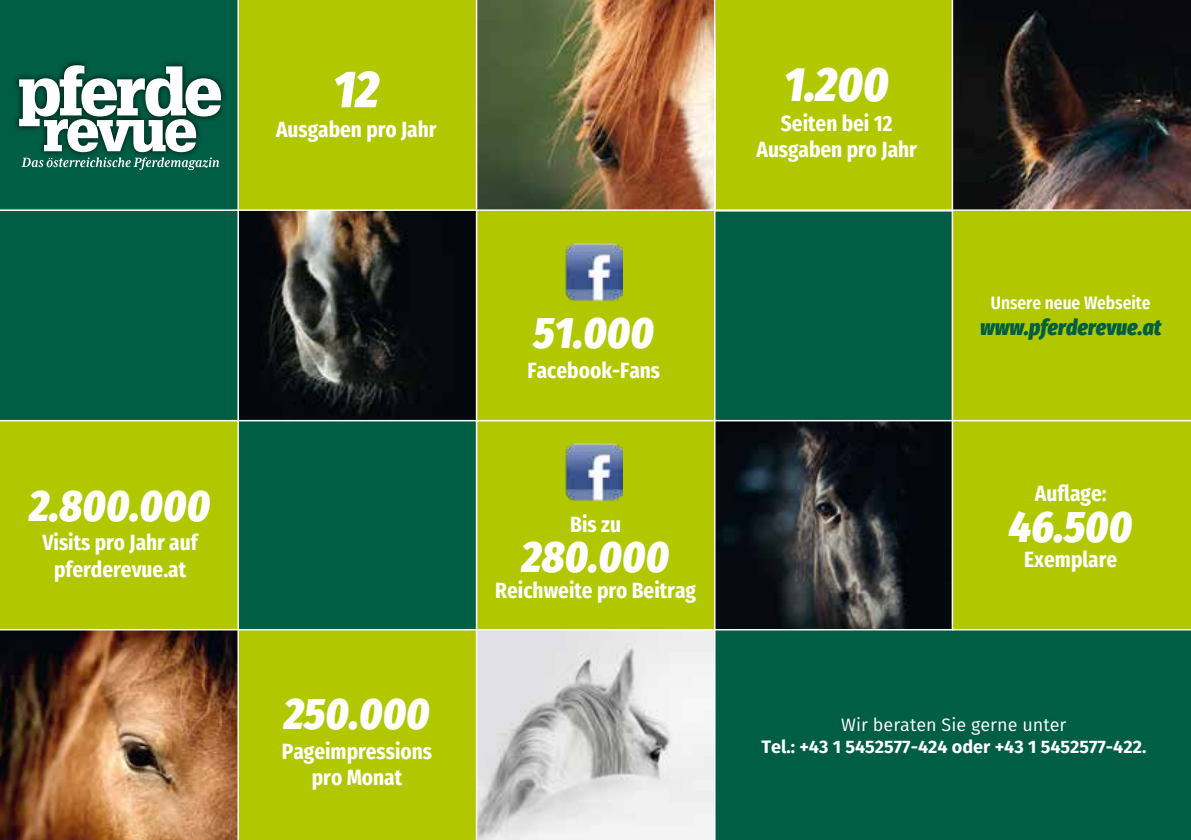
<style>
.page{position:relative;width:1191px;height:840px;background:#fff}
.page>*{position:absolute;margin:0;border:0;box-sizing:border-box;transform-origin:0 0}
.t1{font:italic 800 52px "Fira Sans Condensed";color:#fff}
.t2{font:italic 800 48px "Fira Sans Condensed";color:#fff}
.t3{font:italic 800 44px "Fira Sans Condensed";color:#fff}
.t4{font:700 22px/26.4px "Fira Sans Condensed";color:#fff;text-align:center}
.t5{font:italic 800 22px "Fira Sans Condensed";color:#005e45}
.t6{font:700 18px "Fira Sans";color:#fff}
.t7{font:18px "Fira Sans";color:#fff}
.t8{font:600 18px "Fira Sans Condensed";color:#fff}
</style>
<div class="page">
<div style="left:0;top:0;width:1191px;height:839px;background:#005e45"></div>
<div style="left:0;top:420px;width:238px;height:208px;background:#b1c800"></div>
<div style="left:238px;top:629px;width:238px;height:210px;background:#b1c800"></div>
<div style="left:476px;top:210px;width:238px;height:418px;background:#b1c800"></div>
<div style="left:238px;top:0;width:238px;height:209px;background:#b1c800"></div>
<div style="left:714px;top:0;width:239px;height:211px;background:#b1c800"></div>
<div style="left:952px;top:210px;width:239px;height:419px;background:#b1c800"></div>
<img style="left:239px;top:211px;width:237px;height:208px">
<img style="left:477px;top:0;width:237px;height:209px">
<img style="left:715px;top:421px;width:236px;height:207px">
<img style="left:953px;top:0;width:238px;height:209px">
<img style="left:477px;top:630px;width:237px;height:209px">
<img style="left:0;top:630px;width:237px;height:209px">
<hr style="left:0;top:419px;width:1191px;height:2px;background:#fff">
<hr style="left:237px;top:0;width:2px;height:839px;background:#fff">
<hr style="left:476px;top:0;width:1px;height:839px;background:#fff">
<hr style="left:714px;top:0;width:1px;height:839px;background:#fff">
<hr style="left:0;top:209px;width:1191px;height:2px;background:#fff">
<hr style="left:951px;top:0;width:2px;height:630px;background:#fff">
<img style="left:565px;top:244px;width:57px;height:56px">
<img style="left:565px;top:443px;width:57px;height:56px">
<hr style="left:0;top:628px;width:1191px;height:2px;background:#fff">
<div style="left:12px;top:59px;width:216px;height:74px;background:#000;opacity:.75"></div>
<svg style="left:19px;top:65px;width:202px;height:105px"></svg>
<h3 class="t3" style="left:30px;top:474px;width:182px">2.800.000</h3>
<p class="t4" style="left:42px;top:527px;width:157px">Visits pro Jahr auf pferderevue.at</p>
<h1 class="t1" style="left:333px;top:52px;width:47px">12</h1>
<p class="t4" style="left:276px;top:114px;width:162px">Ausgaben pro Jahr</p>
<h3 class="t3" style="left:284px;top:682px;width:147px">250.000</h3>
<p class="t4" style="left:282px;top:735px;width:152px">Pageimpressions pro Monat</p>
<h3 class="t3" style="left:533px;top:302px;width:122px">51.000</h3>
<p class="t4" style="left:527px;top:355px;width:134px">Facebook-Fans</p>
<p class="t4" style="left:570px;top:508px;width:52px">Bis zu</p>
<h3 class="t3" style="left:522px;top:525px;width:149px">280.000</h3>
<p class="t4" style="left:495px;top:574px;width:202px">Reichweite pro Beitrag</p>
<h2 class="t2" style="left:784px;top:50px;width:106px">1.200</h2>
<p class="t4" style="left:756px;top:107px;width:162px">Seiten bei 12<br>Ausgaben pro Jahr</p>
<p class="t8" style="left:991px;top:286px;width:161px">Unsere neue Webseite</p>
<p class="t5" style="left:980px;top:312px;width:183px">www.pferderevue.at</p>
<p class="t4" style="left:1034px;top:477px;width:73px">Auflage:</p>
<h3 class="t3" style="left:1009px;top:495px;width:125px">46.500</h3>
<p class="t4" style="left:1024px;top:544px;width:94px">Exemplare</p>
<p class="t7" style="left:841px;top:711px;width:227px">Wir beraten Sie gerne unter</p>
<p class="t6" style="left:761px;top:731px;width:386px">Tel.: +43 1 5452577-424 oder +43 1 5452577-422.</p>
</div>
